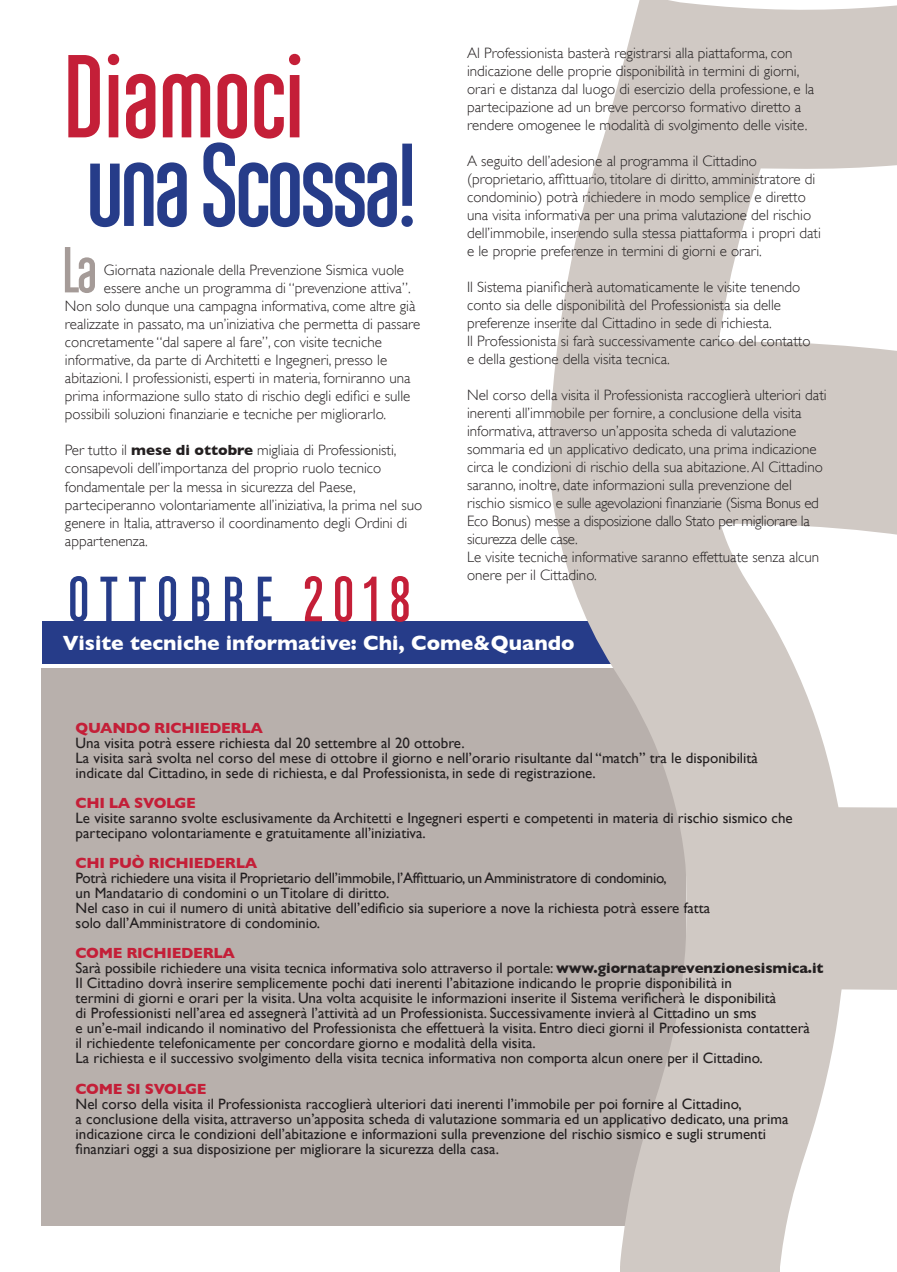
<style>
.page{position:relative;width:897px;height:1272px;background:#fff}
.page>*{position:absolute;margin:0;border:0;box-sizing:border-box;transform-origin:0 0}
.t1{font:700 117.6px "Ando";letter-spacing:-.05em;color:#263c89}
.t2{font:700 117.6px "Ando";color:#c41f38}
.t3{font:700 64.8px "Ando";color:#a59b98}
.t4{font:700 63.75px "Ando";letter-spacing:.145em;color:#263c89}
.t5{font:700 21px "Gill Sans";color:#fff}
.t6{font:300 15px/18px "Gill Sans";color:#231f20}
.t7{font:15px/15px "Gill Sans";color:#231f20}
.t8{font:700 15px "Gill Sans";letter-spacing:-.02em;color:#c41f38}
.s1{font-weight:700}
.s2{color:#c41f38}
.s3{font-weight:700;color:#c41f38}
</style>
<div class="page">
<div style="left:42px;top:668px;width:644px;height:557px;background:#b8b0ac"></div>
<div style="left:42px;top:621px;width:629px;height:43px;background:#263c89"></div>
<svg style="left:549px;top:0;width:347px;height:1267px;fill:#d0c9c4"></svg>
<div style="left:620px;top:1265px;width:159px;height:6px;background:#d0c9c4"></div>
<h1 class="t2" style="left:63px;top:35px;width:244px">Diamoci</h1>
<h1 class="t1" style="left:85px;top:123px;width:334px">una Scossa!</h1>
<h2 class="t3" style="left:62px;top:236px;width:38px">La</h2>
<p class="t6" style="left:104px;top:261px;width:301px">Giornata nazionale della Prevenzione Sismica vuole</p>
<p class="t6" style="left:104px;top:279px;width:308px">essere anche un programma di “prevenzione attiva”.</p>
<p class="t6" style="left:65px;top:297px;width:352px">Non solo dunque una campagna informativa, come altre già</p>
<p class="t6" style="left:65px;top:315px;width:357px">realizzate in passato, ma un’iniziativa che permetta di passare</p>
<p class="t6" style="left:65px;top:333px;width:318px">concretamente “dal sapere al fare”, con visite tecniche</p>
<p class="t6" style="left:65px;top:351px;width:324px">informative, da parte di Architetti e Ingegneri, presso le</p>
<p class="t6" style="left:65px;top:369px;width:347px">abitazioni. I professionisti, esperti in materia, forniranno una</p>
<p class="t6" style="left:65px;top:387px;width:347px">prima informazione sullo stato di rischio degli edifici e sulle</p>
<p class="t6" style="left:65px;top:405px;width:323px">possibili soluzioni finanziarie e tecniche per migliorarlo.</p>
<p class="t6" style="left:65px;top:441px;width:359px">Per tutto il <span class="s1">mese di ottobre</span> migliaia di Professionisti, consapevoli dell’importanza del proprio ruolo tecnico fondamentale per la messa in sicurezza del Paese, parteciperanno volontariamente all’iniziativa, la prima nel suo genere in Italia, attraverso il coordinamento degli Ordini di appartenenza.</p>
<h3 class="t4" style="left:67px;top:565px;width:346px">ottobre <span class="s2">2018</span></h3>
<p class="t6" style="left:467px;top:44px;width:348px">Al Professionista basterà registrarsi alla piattaforma, con indicazione delle proprie disponibilità in termini di giorni, orari e distanza dal luogo di esercizio della professione, e la partecipazione ad un breve percorso formativo diretto a rendere omogenee le modalità di svolgimento delle visite.</p>
<p class="t6" style="left:467px;top:152px;width:355px">A seguito dell’adesione al programma il Cittadino (proprietario, affittuario, titolare di diritto, amministratore di condominio) potrà richiedere in modo semplice e diretto una visita informativa per una prima valutazione del rischio dell’immobile, inserendo sulla stessa piattaforma i propri dati e le proprie preferenze in termini di giorni e orari.</p>
<p class="t6" style="left:467px;top:278px;width:345px">Il Sistema pianificherà automaticamente le visite tenendo conto sia delle disponibilità del Professionista sia delle preferenze inserite dal Cittadino in sede di richiesta.<br>Il Professionista si farà successivamente carico del contatto e della gestione della visita tecnica.</p>
<p class="t6" style="left:467px;top:386px;width:361px">Nel corso della visita il Professionista raccoglierà ulteriori dati inerenti all’immobile per fornire, a conclusione della visita informativa, attraverso un’apposita scheda di valutazione sommaria ed un applicativo dedicato, una prima indicazione circa le condizioni di rischio della sua abitazione. Al Cittadino saranno, inoltre, date informazioni sulla prevenzione del rischio sismico e sulle agevolazioni finanziarie (Sisma Bonus ed Eco Bonus) messe a disposizione dallo Stato per migliorare la sicurezza delle case.<br>Le visite tecniche informative saranno effettuate senza alcun onere per il Cittadino.</p>
<h3 class="t5" style="left:63px;top:630px;width:513px">Visite tecniche informative: Chi, Come&amp;Quando</h3>
<p class="t8" style="left:76px;top:719px;width:26px">Quand</p>
<p class="t8" style="left:138px;top:719px;width:127px">o RICHIEDERLA</p>
<p class="t7" style="left:76px;top:735px;width:683px">Una visita potrà essere richiesta dal 20 settembre al 20 ottobre.<br>La visita sarà svolta nel corso del mese di ottobre il giorno e nell’orario risultante dal “match” tra le disponibilità indicate dal Cittadino, in sede di richiesta, e dal Professionista, in sede di registrazione.</p>
<p class="t8" style="left:76px;top:794px;width:122px">CHI LA SVOLGE</p>
<p class="t7" style="left:76px;top:810px;width:718px">Le visite saranno svolte esclusivamente da Architetti e Ingegneri esperti e competenti in materia di rischio sismico che partecipano volontariamente e gratuitamente all’iniziativa.</p>
<p class="t8" style="left:76px;top:854px;width:183px">CHI può RICHIEDERLA</p>
<p class="t7" style="left:76px;top:870px;width:636px">Potrà richiedere una visita il Proprietario dell’immobile, l’Affittuario, un Amministratore di condominio,<br>un Mandatario di condomini o un Titolare di diritto.<br>Nel caso in cui il numero di unità abitative dell’edificio sia superiore a nove la richiesta potrà essere fatta solo dall’Amministratore di condominio.</p>
<p class="t8" style="left:76px;top:944px;width:13px">COM</p>
<p class="t7" style="left:76px;top:945px;width:749px;text-indent:37px"><span class="s3">E RICHIEDERLA<br></span>Sarà possibile richiedere una visita tecnica informativa solo attraverso il portale: <span class="s1">www.giornataprevenzionesismica.it </span>Il Cittadino dovrà inserire semplicemente pochi dati inerenti l’abitazione indicando le proprie disponibilità in<br>termini di giorni e orari per la visita. Una volta acquisite le informazioni inserite il Sistema verificherà le disponibilità<br>di Professionisti nell’area ed assegnerà l’attività ad un Professionista. Successivamente invierà al Cittadino un sms<br>e un’e-mail indicando il nominativo del Professionista che effettuerà la visita. Entro dieci giorni il Professionista contatterà<br>il richiedente telefonicamente per concordare giorno e modalità della visita.<br>La richiesta e il successivo svolgimento della visita tecnica informativa non comporta alcun onere per il Cittadino.</p>
<p class="t8" style="left:76px;top:1079px;width:13px">COM</p>
<p class="t8" style="left:113px;top:1079px;width:95px">E SI SVOLGE</p>
<p class="t7" style="left:76px;top:1095px;width:714px">Nel corso della visita il Professionista raccoglierà ulteriori dati inerenti l’immobile per poi fornire al Cittadino,<br>a conclusione della visita, attraverso un’apposita scheda di valutazione sommaria ed un applicativo dedicato, una prima indicazione circa le condizioni dell’abitazione e informazioni sulla prevenzione del rischio sismico e sugli strumenti finanziari oggi a sua disposizione per migliorare la sicurezza della casa.</p>
</div>
